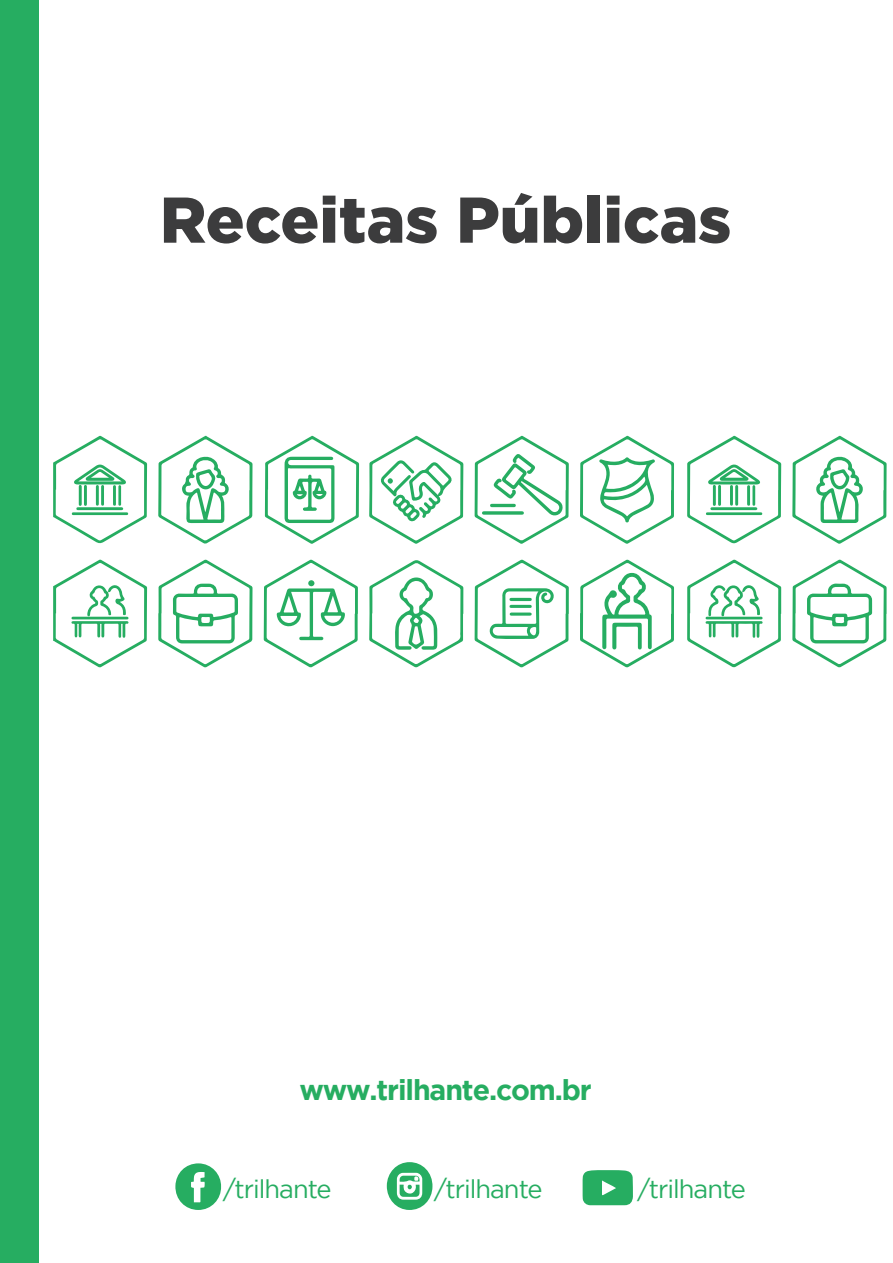
<style>
.page{position:relative;width:893px;height:1263px;background:#fff}
.page>*{position:absolute;margin:0;border:0;box-sizing:border-box;transform-origin:0 0}
.t1{font:900 64.5px "Gotham";color:#3c3c3d}
.t2{font:700 28.5px "Gotham";letter-spacing:-.04em;color:#26ad61}
.t3{font:25.5px "Gotham";letter-spacing:-.04em;color:#26ad61}
</style>
<div class="page">
<div style="left:0;top:0;width:39px;height:1263px;background:#26ad61"></div>
<svg style="left:475px;top:436px;width:94px;height:108px"></svg>
<svg style="left:53px;top:559px;width:94px;height:109px"></svg>
<svg style="left:369px;top:436px;width:94px;height:108px"></svg>
<svg style="left:158px;top:559px;width:94px;height:108px"></svg>
<svg style="left:792px;top:559px;width:95px;height:108px"></svg>
<svg style="left:580px;top:559px;width:94px;height:108px"></svg>
<svg style="left:264px;top:559px;width:94px;height:109px"></svg>
<div style="left:308px;top:580px;width:7px;height:6px;background:#26ad61;border-radius:50%"></div>
<svg style="left:369px;top:560px;width:94px;height:107px"></svg>
<svg style="left:687px;top:559px;width:94px;height:108px"></svg>
<svg style="left:580px;top:436px;width:94px;height:108px"></svg>
<svg style="left:158px;top:436px;width:94px;height:108px"></svg>
<svg style="left:792px;top:436px;width:95px;height:108px"></svg>
<svg style="left:53px;top:436px;width:94px;height:108px"></svg>
<svg style="left:265px;top:436px;width:94px;height:108px"></svg>
<svg style="left:687px;top:436px;width:94px;height:108px"></svg>
<svg style="left:475px;top:559px;width:94px;height:109px"></svg>
<svg style="left:175px;top:1163px;width:46px;height:47px"></svg>
<svg style="left:387px;top:1162px;width:46px;height:48px"></svg>
<svg style="left:582px;top:1170px;width:51px;height:35px;background:#3eb672"></svg>
<h1 class="t1" style="left:160px;top:183px;width:573px">Receitas Públicas</h1>
<p class="t2" style="left:299px;top:1073px;width:294px">www.trilhante.com.br</p>
<p class="t3" style="left:223px;top:1174px;width:110px">/trilhante</p>
<p class="t3" style="left:434px;top:1174px;width:110px">/trilhante</p>
<p class="t3" style="left:638px;top:1174px;width:110px">/trilhante</p>
</div>
